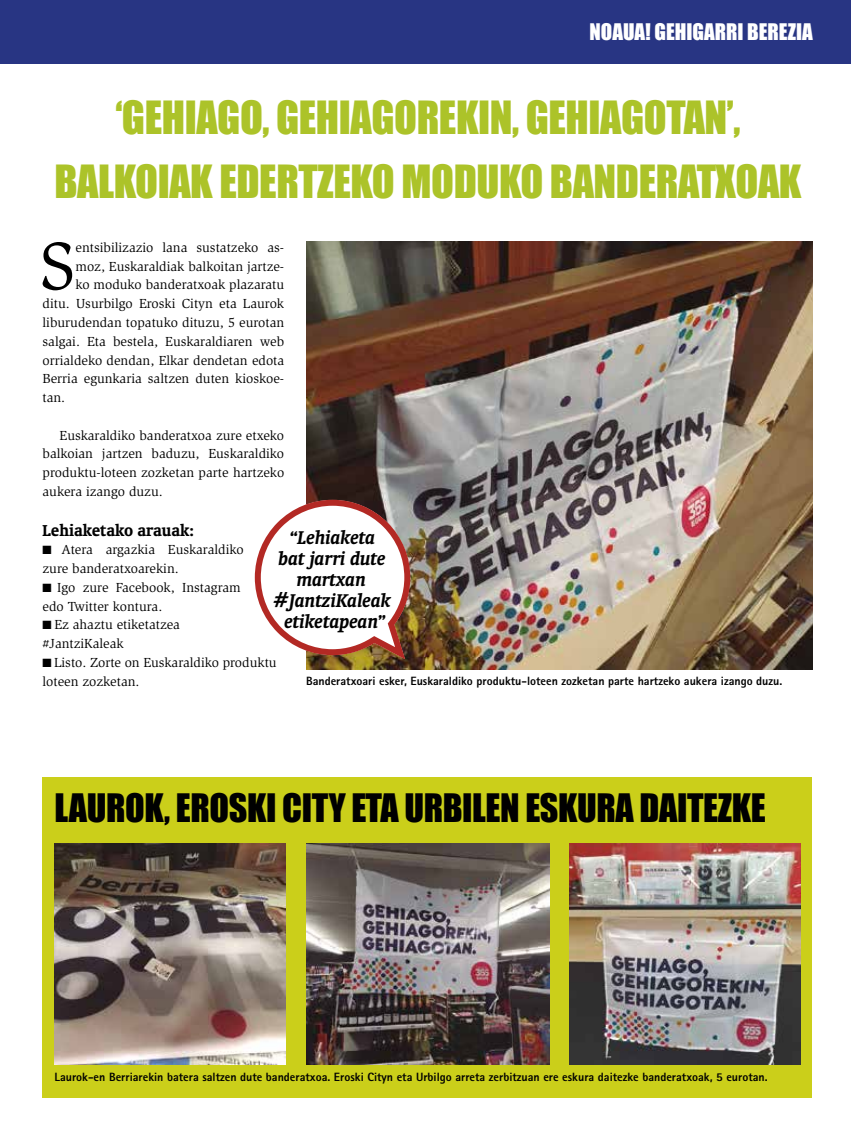
<style>
.page{position:relative;width:851px;height:1140px;background:#fff}
.page>*{position:absolute;margin:0;border:0;box-sizing:border-box;transform-origin:0 0}
.t1{font:69.45px "Slimbach";color:#000}
.t2{font:42px/64.5px "Impact";letter-spacing:-.01em;color:#acc329;text-align:center}
.t3{font:36px "Impact";letter-spacing:-.01em;color:#000}
.t4{font:italic 700 21px/21px "Oranda BT";color:#000;text-align:center}
.t5{font:21px "Impact";color:#fff}
.t6{font:700 18px "Oranda BT";color:#000}
.t7{font:13.5px/18.8px "Slimbach";color:#000}
.t8{font:800 12px "Rotis Sans Serif";color:#000}
</style>
<div class="page">
<div style="left:0;top:0;width:850px;height:64px;background:#283583"></div>
<img style="left:306px;top:242px;width:506px;height:427px">
<div style="left:43px;top:777px;width:769px;height:321px;background:#cbcf1a"></div>
<svg style="left:255px;top:500px;width:155px;height:159px"></svg>
<img style="left:54px;top:843px;width:231px;height:221px">
<img style="left:569px;top:843px;width:231px;height:221px">
<img style="left:306px;top:843px;width:243px;height:221px">
<h3 class="t5" style="left:589px;top:15px;width:225px">NOAUA! GEHIGARRI BEREZIA</h3>
<h2 class="t2" style="left:54px;top:84px;width:748px">‘GEHIAGO, GEHIAGOREKIN, GEHIAGOTAN’,<br>BALKOIAK EDERTZEKO MODUKO BANDERATXOAK</h2>
<h1 class="t1" style="left:39px;top:226px;width:37px">S</h1>
<p class="t7" style="left:75px;top:238px;width:210px">entsibilizazio lana sustatzeko as-</p>
<p class="t7" style="left:75px;top:257px;width:210px">moz, Euskaraldiak balkoitan jartze-</p>
<p class="t7" style="left:75px;top:276px;width:210px">ko moduko banderatxoak plazaratu</p>
<p class="t7" style="left:43px;top:294px;width:243px">ditu. Usurbilgo Eroski Cityn eta Laurok</p>
<p class="t7" style="left:43px;top:313px;width:243px">liburudendan topatuko dituzu, 5 eurotan</p>
<p class="t7" style="left:43px;top:332px;width:243px">salgai. Eta bestela, Euskaraldiaren web</p>
<p class="t7" style="left:43px;top:351px;width:243px">orrialdeko dendan, Elkar dendetan edota</p>
<p class="t7" style="left:43px;top:369px;width:243px">Berria egunkaria saltzen duten kioskoe-</p>
<p class="t7" style="left:43px;top:388px;width:24px">tan.</p>
<p class="t7" style="left:43px;top:426px;width:243px;text-align:justify;text-indent:17px">Euskaraldiko banderatxoa zure etxeko balkoian jartzen baduzu, Euskaraldiko produktu-loteen zozketan parte hartzeko aukera izango duzu.</p>
<h3 class="t6" style="left:43px;top:519px;width:153px">Lehiaketako arauak:</h3>
<p class="t7" style="left:43px;top:540px;width:202px">■ Atera argazkia Euskaraldiko zure banderatxoarekin.</p>
<p class="t7" style="left:43px;top:578px;width:199px">■ Igo zure Facebook, Instagram edo Twitter kontura.</p>
<p class="t7" style="left:43px;top:615px;width:139px">■ Ez ahaztu etiketatzea #JantziKaleak</p>
<p class="t7" style="left:43px;top:653px;width:235px">■ Listo. Zorte on Euskaraldiko produktu loteen zozketan.</p>
<h3 class="t4" style="left:273px;top:527px;width:119px">“Lehiaketa<br>bat jarri dute martxan #JantziKaleak etiketapean”</h3>
<p class="t8" style="left:306px;top:673px;width:477px">Banderatxoari esker, Euskaraldiko produktu-loteen zozketan parte hartzeko aukera izango duzu.</p>
<h3 class="t3" style="left:54px;top:780px;width:712px">LAUROK, EROSKI CITY ETA URBILEN ESKURA DAITEZKE</h3>
<p class="t8" style="left:54px;top:1069px;width:714px">Laurok-en Berriarekin batera saltzen dute banderatxoa. Eroski Cityn eta Urbilgo arreta zerbitzuan ere eskura daitezke banderatxoak, 5 eurotan.</p>
</div>
